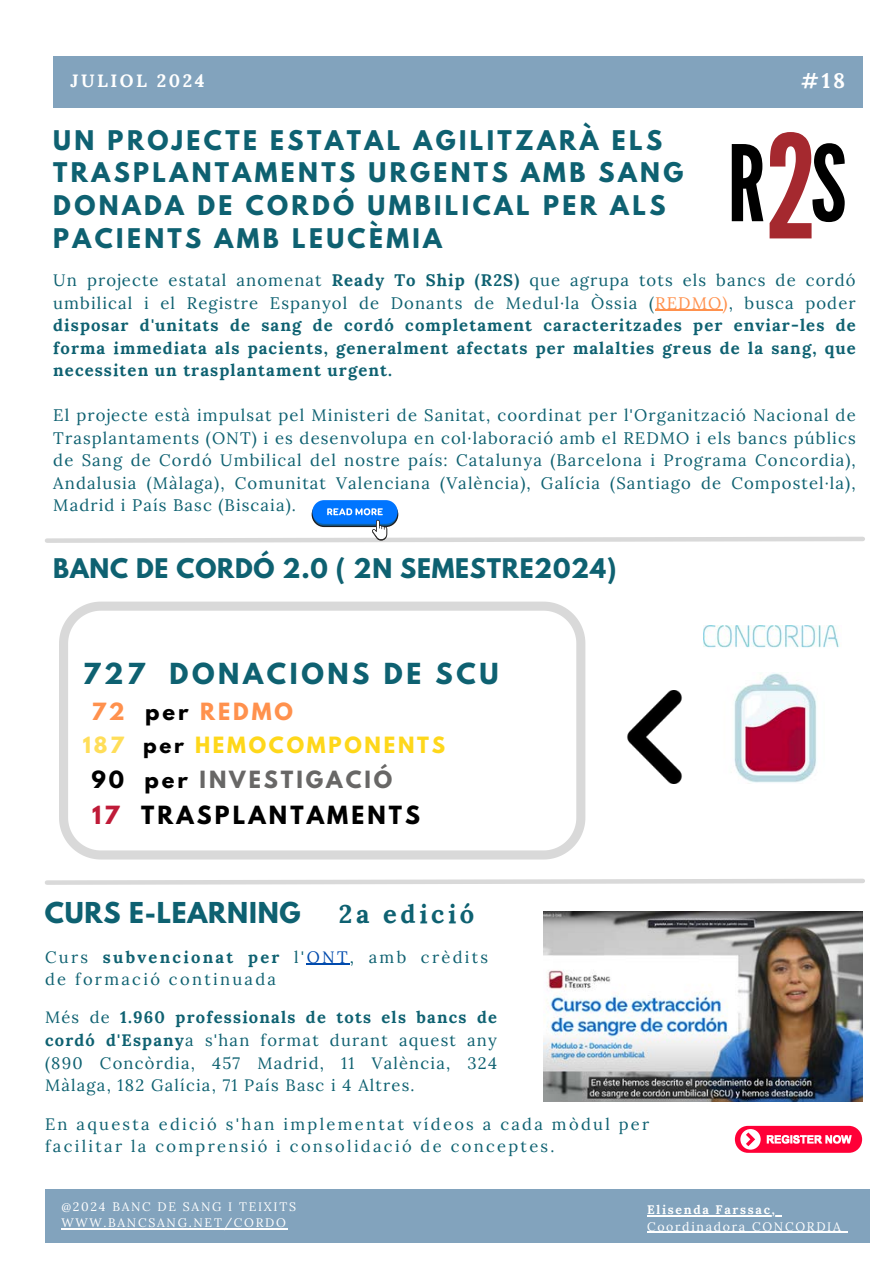
<style>
.page{position:relative;width:894px;height:1264px;background:#fff}
.page>*{position:absolute;margin:0;border:0;box-sizing:border-box;transform-origin:0 0}
.t1{font:143.1px "League Gothic";color:#a5292f}
.t2{font:105px "League Gothic";color:#000}
.t3{font:700 25.65px "League Spartan";letter-spacing:.14em;color:#0e6171}
.t4{font:700 25.5px "League Spartan";letter-spacing:.03em;color:#0e6171}
.t5{font:700 25.5px "Lora";letter-spacing:.14em;color:#0e6171}
.t6{font:700 24px/32.7px "League Spartan";letter-spacing:.14em;color:#0e6171}
.t7{font:700 24px "League Spartan";letter-spacing:.03em;color:#0e6171}
.t8{font:700 22.2px "League Spartan";letter-spacing:.14em;color:#000}
.t9{font:700 21px "League Spartan";letter-spacing:.14em;color:#686766}
.t10{font:700 21px "League Spartan";letter-spacing:.14em;color:#ff914d}
.t11{font:700 20.85px "Lora";color:#fff}
.t12{font:700 19.8px "League Spartan";letter-spacing:.14em;color:#fed71a}
.t13{font:700 17.85px "Lora";letter-spacing:.14em;color:#fff}
.t14{font:16.65px/22.5px "Lora";letter-spacing:.065em;color:#0e6171;text-align:justify}
.t15{font:700 16.65px/22.5px "Lora";letter-spacing:.065em;color:#0e6171;text-align:justify}
.t16{font:16.5px/22.5px "Lora";letter-spacing:.14em;color:#0e6171}
.t17{font:12.3px/16.4px "Lora";letter-spacing:.14em;color:#fff}
.t18{font:700 12.3px "Lora";letter-spacing:.14em;color:#fff}
.t19{font:11.85px/15.9px "Lora";letter-spacing:.14em;color:#fff}
.s1{font-size:105px;color:#000}
.s2{font-weight:400}
.s3{font-weight:400;color:#ff914d}
.s4{color:#000}
.s5{color:#ffde59}
.s6{color:#bf1b38}
.s7{font-weight:700}
.s8{color:#004aad}
</style>
<div class="page">
<div style="left:53px;top:56px;width:809px;height:52px;background:#82a3bd"></div>
<div style="left:45px;top:1189px;width:823px;height:53px;background:#82a3bd"></div>
<svg style="left:45px;top:878px;width:820px;height:7px"></svg>
<hr style="left:655px;top:310px;width:67px;height:1px;background:#ff914d">
<svg style="left:59px;top:601px;width:526px;height:258px"></svg>
<img style="left:734px;top:673px;width:83px;height:110px">
<img style="left:627px;top:690px;width:55px;height:93px">
<img style="left:543px;top:911px;width:318px;height:190px">
<img style="left:703px;top:625px;width:136px;height:23px">
<div style="left:312px;top:500px;width:85px;height:24px;background:#0075ff;border-radius:12px"></div>
<svg style="left:45px;top:502px;width:820px;height:41px"></svg>
<div style="left:734px;top:1125px;width:127px;height:27px;background:#ff0037;border-radius:13px"></div>
<svg style="left:740px;top:1128px;width:20px;height:21px"></svg>
<svg style="left:745px;top:1132px;width:10px;height:14px"></svg>
<svg style="left:766px;top:1135px;width:85px;height:8px"></svg>
<hr style="left:61px;top:1228px;width:226px;height:1px;background:#fff">
<hr style="left:646px;top:1215px;width:130px;height:1px;background:#fff">
<hr style="left:646px;top:1231px;width:196px;height:1px;background:#fff">
<hr style="left:306px;top:963px;width:44px;height:1px;background:#004aad">
<h5 class="t13" style="left:70px;top:69px;width:135px">JULIOL 2024</h5>
<p class="t11" style="left:800px;top:67px;width:46px">#18</p>
<h1 class="t6" style="left:53px;top:127px;width:631px">UN PROJECTE ESTATAL AGILITZARÀ ELS<br>TRASPLANTAMENTS URGENTS AMB SANG<br>DONADA DE CORDÓ UMBILICAL PER ALS<br>PACIENTS AMB LEUCÈMIA</h1>
<h5 class="t1" style="left:765px;top:105px;width:82px">2<span class="s1">S</span></h5>
<h5 class="t2" style="left:727px;top:123px;width:39px">R</h5>
<h4 class="t15" style="left:53px;top:269px;width:803px"><span class="s2">Un projecte estatal anomenat</span> Ready To Ship (R2S) <span class="s2">que agrupa tots els bancs de cordó umbilical i el Registre Espanyol de Donants de Medul·la Òssia (</span><span class="s3">REDMO)</span><span class="s2">, busca poder </span>disposar d'unitats de sang de cordó completament caracteritzades per enviar-les de forma immediata als pacients, generalment afectats per malalties greus de la sang, que necessiten un trasplantament urgent.</h4>
<h3 class="t14" style="left:53px;top:404px;width:803px">El projecte està impulsat pel Ministeri de Sanitat, coordinat per l'Organització Nacional de Trasplantaments (ONT) i es desenvolupa en col·laboració amb el REDMO i els bancs públics de Sang de Cordó Umbilical del nostre país: Catalunya (Barcelona i Programa Concordia), Andalusia (Màlaga), Comunitat Valenciana (València), Galícia (Santiago de Compostel·la), Madrid i País Basc (Biscaia).</h3>
<p class="t7" style="left:53px;top:556px;width:564px">BANC DE CORDÓ 2.0 ( 2N SEMESTRE2024)</p>
<h3 class="t3" style="left:83px;top:661px;width:417px">727 DONACIONS DE SCU</h3>
<p class="t10" style="left:91px;top:701px;width:203px">72 <span class="s4">per</span> REDMO</p>
<p class="t12" style="left:83px;top:735px;width:364px"><span class="s5">187</span> <span class="s4">per</span> HEMOCOMPONENTS</p>
<p class="t9" style="left:91px;top:768px;width:302px"><span class="s4">90 per</span> INVESTIGACIÓ</p>
<h3 class="t8" style="left:92px;top:803px;width:329px"><span class="s6">17</span> TRASPLANTAMENTS</h3>
<h2 class="t4" style="left:45px;top:900px;width:257px">CURS E-LEARNING</h2>
<h5 class="t5" style="left:339px;top:897px;width:137px">2a edició</h5>
<h5 class="t16" style="left:45px;top:945px;width:444px">Curs <span class="s7">subvencionat per</span> l'<span class="s8">ONT</span>, amb crèdits de formació continuada</h5>
<h1 class="t16" style="left:45px;top:1006px;width:453px;text-align:justify">Més de <span class="s7">1.960 professionals de tots els bancs de cordó d'Espany</span>a s'han format durant aquest any (890 Concòrdia, 457 Madrid, 11 València, 324<br>Màlaga, 182 Galícia, 71 País Basc i 4 Altres.</h1>
<p class="t16" style="left:45px;top:1112px;width:605px">En aquesta edició s'han implementat vídeos a cada mòdul per facilitar la comprensió i consolidació de conceptes.</p>
<p class="t19" style="left:71px;top:1194px;width:228px">@2022 BANC DE SANG I TEIXITS<br>WWW.BANCSANG.NET/CORDO</p>
<p class="t17" style="left:61px;top:1197px;width:236px">@2024 BANC DE SANG I TEIXITS<br>WWW.BANCSANG.NET/CORDO</p>
<p class="t18" style="left:646px;top:1201px;width:129px">Elisenda Farssac,</p>
<p class="t17" style="left:646px;top:1217px;width:195px">Coordinadora CONCORDIA</p>
</div>
